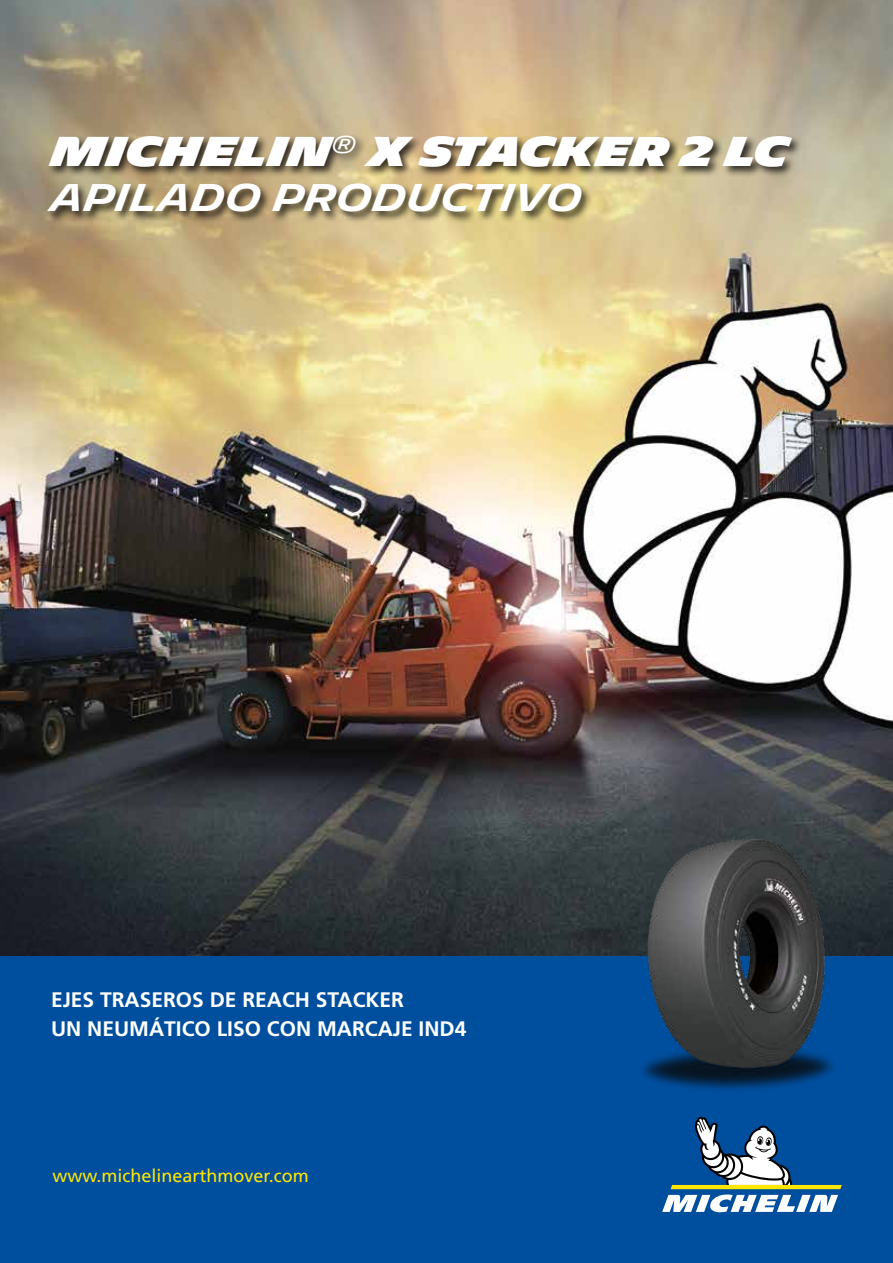
<style>
.page{position:relative;width:893px;height:1263px;background:#fff}
.page>*{position:absolute;margin:0;border:0;box-sizing:border-box;transform-origin:0 0}
.t1{font:900 40.5px "Michelin";color:#fff}
.t2{font:600 37.5px "Michelin";color:#fff}
.t3{font:700 21px/28.5px "Frutiger";color:#fff}
.t4{font:18px "Frutiger";color:#ffe600}
</style>
<div class="page">
<img style="left:0;top:0;width:893px;height:957px">
<div style="left:45px;top:133px;width:758px;height:91px;background:#000;opacity:.75"></div>
<div style="left:0;top:957px;width:893px;height:306px;background:#004f9f"></div>
<svg style="left:662px;top:1146px;width:180px;height:66px"></svg>
<img style="left:633px;top:826px;width:209px;height:320px">
<h1 class="t1" style="left:51px;top:128px;width:740px">MICHELIN<sup>®</sup> X STACKER 2 LC</h1>
<h2 class="t2" style="left:51px;top:176px;width:533px">APILADO PRODUCTIVO</h2>
<p class="t3" style="left:51px;top:985px;width:417px">EJES TRASEROS DE REACH STACKER<br>UN NEUMÁTICO LISO CON MARCAJE IND4</p>
<p class="t4" style="left:52px;top:1165px;width:258px">www.michelinearthmover.com</p>
</div>
